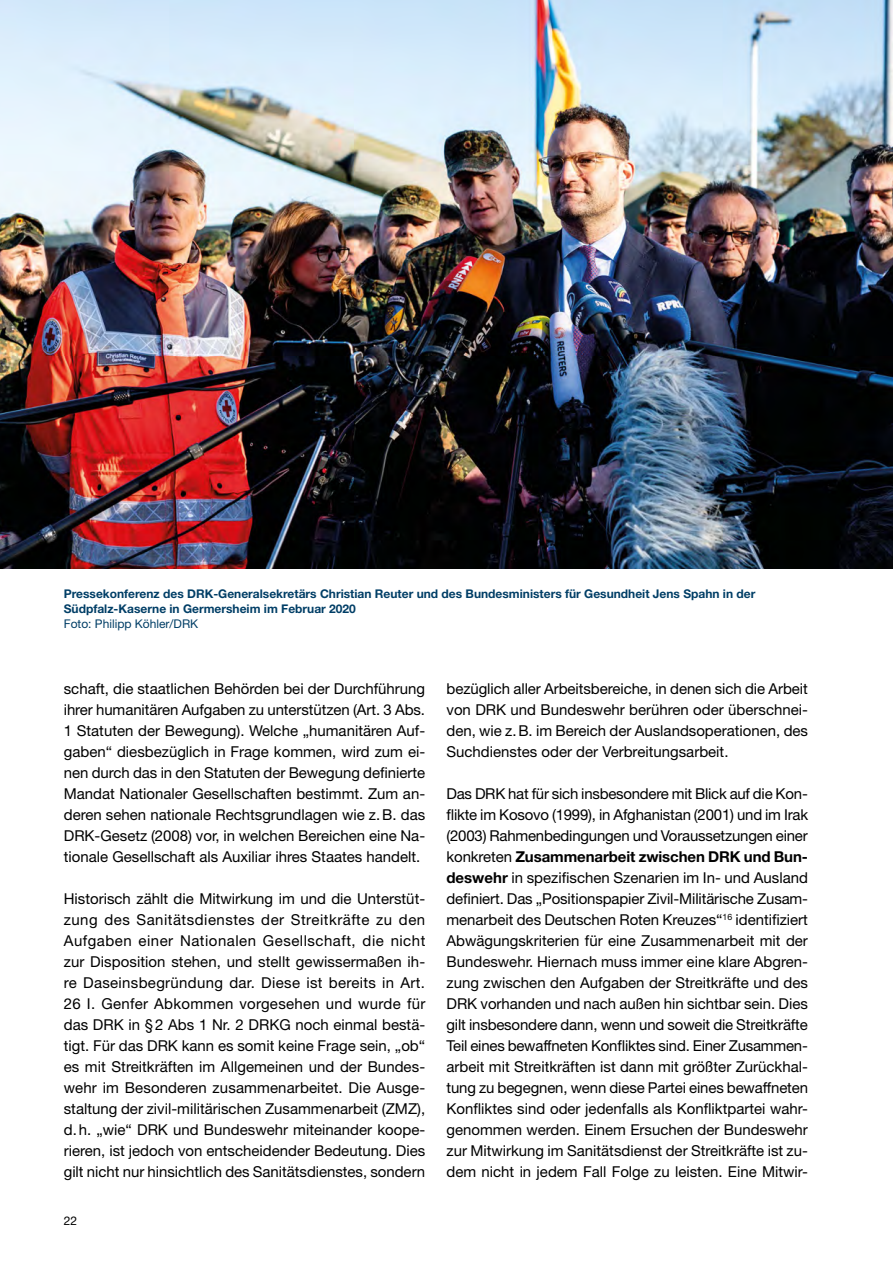
<style>
.page{position:relative;width:893px;height:1263px;background:#fff}
.page>*{position:absolute;margin:0;border:0;box-sizing:border-box;transform-origin:0 0}
.Text_Fließtext_Blocksatz_10_14_pt{font:15px/21px "Helvetica Neue LT Pro";color:#000;text-align:justify}
.Text_Bildunterschrift_8_10_pt{font:700 12px/15px "Helvetica Neue LT Pro";color:#003e66}
.t1{font:12px "Helvetica Neue LT Pro";color:#003e66}
.t2{font:12px "Helvetica Neue LT Pro";color:#000}
.s1{font-weight:700}
</style>
<div class="page">
<img style="left:0;top:0;width:893px;height:568px">
<p class="Text_Bildunterschrift_8_10_pt" style="left:64px;top:586px;width:693px">Pressekonferenz des DRK-Generalsekretärs Christian Reuter und des Bundesministers für Gesundheit Jens Spahn in der<br>Südpfalz-Kaserne in Germersheim im Februar 2020</p>
<p class="t1" style="left:64px;top:616px;width:136px">Foto: Philipp Köhler/DRK</p>
<p class="Text_Fließtext_Blocksatz_10_14_pt" style="left:64px;top:678px;width:363px">schaft, die staatlichen Behörden bei der Durchführung ihrer humanitären Aufgaben zu unterstützen (Art. 3 Abs.<br>1 Statuten der Bewegung). Welche „humanitären Auf&shy;gaben“ diesbezüglich in Frage kommen, wird zum ei&shy;nen durch das in den Statuten der Bewegung definierte Mandat Nationaler Gesellschaften bestimmt. Zum an&shy;deren sehen nationale Rechtsgrundlagen wie z.B. das DRK-Gesetz (2008) vor, in welchen Bereichen eine Na&shy;tionale Gesellschaft als Auxiliar ihres Staates handelt.</p>
<p class="Text_Fließtext_Blocksatz_10_14_pt" style="left:64px;top:888px;width:363px">Historisch zählt die Mitwirkung im und die Unterstüt&shy;zung des Sanitätsdienstes der Streitkräfte zu den Aufgaben einer Nationalen Gesellschaft, die nicht zur Disposition stehen, und stellt gewissermaßen ih&shy;re Daseinsbegründung dar. Diese ist bereits in Art.<br>26 I. Genfer Abkommen vorgesehen und wurde für das DRK in §2 Abs 1 Nr. 2 DRKG noch einmal bestä&shy;tigt. Für das DRK kann es somit keine Frage sein, „ob“ es mit Streitkräften im Allgemeinen und der Bundes&shy;wehr im Besonderen zusammenarbeitet. Die Ausge&shy;staltung der zivil-militärischen Zusammenarbeit (ZMZ), d.h. „wie“ DRK und Bundeswehr miteinander koope&shy;rieren, ist jedoch von entscheidender Bedeutung. Dies gilt nicht nur hinsichtlich des Sanitätsdienstes, sondern</p>
<p class="t2" style="left:64px;top:1213px;width:15px">22</p>
<p class="Text_Fließtext_Blocksatz_10_14_pt" style="left:446px;top:678px;width:363px">bezüglich aller Arbeitsbereiche, in denen sich die Arbeit von DRK und Bundeswehr berühren oder überschnei&shy;den, wie z.B. im Bereich der Auslandsoperationen, des Suchdienstes oder der Verbreitungsarbeit.</p>
<p class="Text_Fließtext_Blocksatz_10_14_pt" style="left:446px;top:783px;width:363px">Das DRK hat für sich insbesondere mit Blick auf die Kon&shy;flikte im Kosovo (1999), in Afghanistan (2001) und im Irak (2003) Rahmenbedingungen und Voraussetzungen einer konkreten <span class="s1">Zusammenarbeit zwischen DRK und Bun&shy;deswehr</span> in spezifischen Szenarien im In- und Ausland definiert. Das „Positionspapier Zivil-Militärische Zusam&shy;menarbeit des Deutschen Roten Kreuzes“<sup>16</sup> identifiziert Abwägungskriterien für eine Zusammenarbeit mit der Bundeswehr. Hiernach muss immer eine klare Abgren&shy;zung zwischen den Aufgaben der Streitkräfte und des DRK vorhanden und nach außen hin sichtbar sein. Dies gilt insbesondere dann, wenn und soweit die Streitkräfte Teil eines bewaffneten Konfliktes sind. Einer Zusammen&shy;arbeit mit Streitkräften ist dann mit größter Zurückhal&shy;tung zu begegnen, wenn diese Partei eines bewaffneten Konfliktes sind oder jedenfalls als Konfliktpartei wahr&shy;genommen werden. Einem Ersuchen der Bundeswehr zur Mitwirkung im Sanitätsdienst der Streitkräfte ist zu&shy;dem nicht in jedem Fall Folge zu leisten. Eine Mitwir-</p>
</div>
